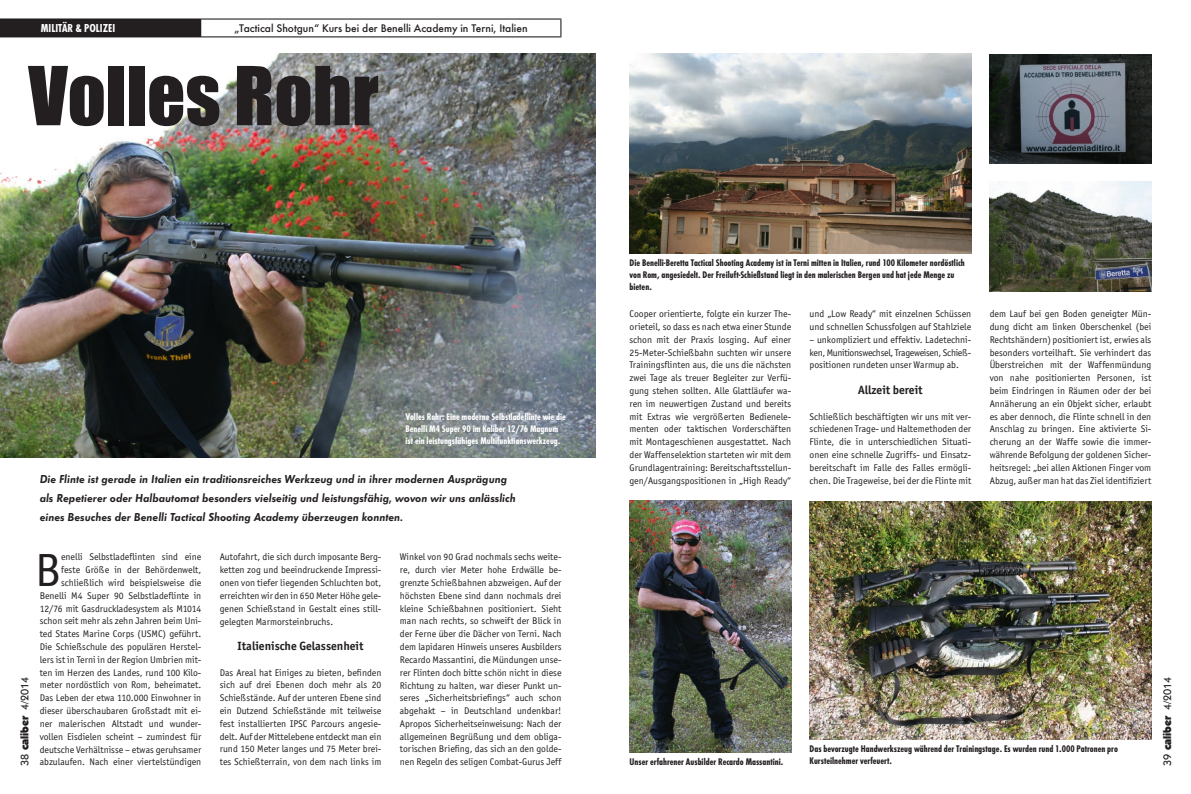
<style>
.page{position:relative;width:1191px;height:794px;background:#fff}
.page>*{position:absolute;margin:0;border:0;box-sizing:border-box;transform-origin:0 0}
.Headline{font:75px "Impact";color:#231f20}
.Fließtext_Initial{font:46.6px "Officina Sans ITC Std";color:#231f20}
.Vorspann{font:italic 700 12px/19px "Function";color:#231f20}
.Zwischentitel{font:700 12px "Officina Sans ITC Std";color:#231f20}
.t1{font:700 12px "Function Cond";color:#fff}
.t2{font:500 11.5px "Function";color:#231f20}
.t3{font:500 11px "Itc Kabel";color:#231f20}
.Bildzeilen{font:700 10px/12px "Function Cond";color:#231f20}
.Bildzeilen-2{font:700 10px/12px "Function Cond";color:#fff}
.Fließtext{font:9.7px/12.8px "Officina Sans ITC Std";color:#231f20;text-align:justify}
.Fließtext_Initial-2{font:9.7px/12.8px "Officina Sans ITC Std";color:#231f20;text-align:right}
.s1{font-weight:900}
</style>
<div class="page">
<img style="left:0;top:54px;width:595px;height:404px">
<img style="left:629px;top:54px;width:342px;height:199px">
<img style="left:989px;top:182px;width:162px;height:109px">
<img style="left:989px;top:54px;width:162px;height:110px">
<img style="left:629px;top:500px;width:162px;height:253px">
<img style="left:809px;top:501px;width:342px;height:238px">
<div style="left:0;top:19px;width:201px;height:18px;background:#231f20"></div>
<hr style="left:0;top:18px;width:201px;height:2px;background:#231f20">
<hr style="left:201px;top:18px;width:360px;height:2px;background:#231f20">
<svg style="left:560px;top:20px;width:1px;height:16px"></svg>
<hr style="left:201px;top:36px;width:360px;height:1px;background:#231f20">
<p class="t1" style="left:41px;top:22px;width:76px">MILITÄR &amp; POLIZEI</p>
<p class="t2" style="left:234px;top:22px;width:295px">„Tactical Shotgun“ Kurs bei der Benelli Academy in Terni, Italien</p>
<p class="Headline" style="left:28px;top:38px;width:352px">Volles Rohr</p>
<p class="Bildzeilen" style="left:629px;top:257px;width:337px">Die Benelli-Beretta Tactical Shooting Academy ist in Terni mitten in Italien, rund 100 Kilometer nordöstlich von Rom, angesiedelt. Der Freiluft-Schießstand liegt in den malerischen Bergen und hat jede Menge zu bieten.</p>
<p class="Fließtext" style="left:629px;top:307px;width:163px">Cooper orientierte, folgte ein kurzer The&shy;orieteil, so dass es nach etwa einer Stunde schon mit der Praxis losging. Auf einer 25-Meter-Schießbahn suchten wir unsere Trainingsflinten aus, die uns die nächsten zwei Tage als treuer Begleiter zur Verfü&shy;gung stehen sollten. Alle Glattläufer wa&shy;ren im neuwertigen Zustand und bereits mit Extras wie vergrößerten Bedienele&shy;menten oder taktischen Vorderschäften mit Montageschienen ausgestattet. Nach der Waffenselektion starteten wir mit dem Grundlagentraining: Bereitschaftsstellun&shy;gen/Ausgangspositionen in „High Ready“</p>
<p class="Fließtext" style="left:809px;top:307px;width:163px">und „Low Ready“ mit einzelnen Schüssen und schnellen Schussfolgen auf Stahlziele</p>
<p class="Fließtext" style="left:989px;top:307px;width:163px">dem Lauf bei gen Boden geneigter Mün&shy;dung dicht am linken Oberschenkel (bei Rechtshändern) positioniert ist, erwies als besonders vorteilhaft. Sie verhindert das Überstreichen mit der Waffenmündung von nahe positionierten Personen, ist beim Eindringen in Räumen oder der bei Annäherung an ein Objekt sicher, erlaubt es aber dennoch, die Flinte schnell in den Anschlag zu bringen. Eine aktivierte Si&shy;cherung an der Waffe sowie die immer&shy;währende Befolgung der goldenen Sicher&shy;heitsregel: „bei allen Aktionen Finger vom Abzug, außer man hat das Ziel identifiziert</p>
<p class="Fließtext" style="left:809px;top:333px;width:163px">– unkompliziert und effektiv. Ladetechni&shy;ken, Munitionswechsel, Trageweisen, Schieß&shy;positionen rundeten unser Warmup ab.</p>
<p class="Zwischentitel" style="left:858px;top:382px;width:66px">Allzeit bereit</p>
<p class="Fließtext" style="left:809px;top:410px;width:163px">Schließlich beschäftigten wir uns mit ver&shy;schiedenen Trage- und Haltemethoden der Flinte, die in unterschiedlichen Situati&shy;onen eine schnelle Zugriffs- und Einsatz&shy;bereitschaft im Falle des Falles ermögli&shy;chen. Die Trageweise, bei der die Flinte mit</p>
<p class="Bildzeilen-2" style="left:405px;top:411px;width:162px">Volles Rohr: Eine moderne Selbstladeflinte wie die<br>Benelli M4 Super 90 im Kaliber 12/76 Magnum ist ein leistungsfähiges Multifunktionswerkzeug.</p>
<p class="Vorspann" style="left:40px;top:470px;width:477px">Die Flinte ist gerade in Italien ein traditionsreiches Werkzeug und in ihrer modernen Ausprägung als Repetierer oder Halbautomat besonders vielseitig und leistungsfähig, wovon wir uns anlässlich eines Besuches der Benelli Tactical Shooting Academy überzeugen konnten.</p>
<p class="Fließtext_Initial" style="left:35px;top:543px;width:27px">B</p>
<p class="Fließtext_Initial-2" style="left:40px;top:550px;width:163px">enelli Selbstladeflinten sind eine feste Größe in der Behördenwelt, schließlich wird beispielsweise die Benelli M4 Super 90 Selbstladeflinte in 12/76 mit Gasdruckladesystem als M1014 schon seit mehr als zehn Jahren beim Uni&shy;ted States Marine Corps (USMC) geführt.<br>Die Schießschule des populären Herstel&shy;lers ist in Terni in der Region Umbrien mit&shy;ten im Herzen des Landes, rund 100 Kilo&shy;meter nordöstlich von Rom, beheimatet.<br>Das Leben der etwa 110.000 Einwohner in dieser überschaubaren Großstadt mit ei&shy;ner malerischen Altstadt und wunder&shy;vollen Eisdielen scheint – zumindest für deutsche Verhältnisse – etwas geruhsamer abzulaufen. Nach einer viertelstündigen</p>
<p class="Fließtext_Initial-2" style="left:220px;top:551px;width:163px;text-align:justify">Autofahrt, die sich durch imposante Berg&shy;ketten zog und beeindruckende Impressi&shy;onen von tiefer liegenden Schluchten bot, erreichten wir den in 650 Meter Höhe gele&shy;genen Schießstand in Gestalt eines still&shy;gelegten Marmorsteinbruchs.</p>
<p class="Fließtext" style="left:400px;top:550px;width:163px">Winkel von 90 Grad nochmals sechs weite&shy;re, durch vier Meter hohe Erdwälle be&shy;grenzte Schießbahnen abzweigen. Auf der höchsten Ebene sind dann nochmals drei kleine Schießbahnen positioniert. Sieht man nach rechts, so schweift der Blick in der Ferne über die Dächer von Terni. Nach dem lapidaren Hinweis unseres Ausbilders Recardo Massantini, die Mündungen unse&shy;rer Flinten doch bitte schön nicht in diese Richtung zu halten, war dieser Punkt un&shy;seres „Sicherheitsbriefings“ auch schon abgehakt – in Deutschland undenkbar!<br>Apropos Sicherheitseinweisung: Nach der allgemeinen Begrüßung und dem obliga&shy;torischen Briefing, das sich an den golde&shy;nen Regeln des seligen Combat-Gurus Jeff</p>
<p class="Zwischentitel" style="left:237px;top:638px;width:127px">Italienische Gelassenheit</p>
<p class="Fließtext" style="left:220px;top:666px;width:163px">Das Areal hat Einiges zu bieten, befinden sich auf drei Ebenen doch mehr als 20<br>Schießstände. Auf der unteren Ebene sind ein Dutzend Schießstände mit teilweise fest installierten IPSC Parcours angesie&shy;delt. Auf der Mittelebene entdeckt man ein rund 150 Meter langes und 75 Meter brei&shy;tes Schießterrain, von dem nach links im</p>
<p class="t3" style="left:18px;top:765px;width:90px;rotate:-90deg">38 <span class="s1">caliber</span> 4/2014</p>
<p class="t3" style="left:1160px;top:765px;width:90px;rotate:-90deg">39 <span class="s1">caliber</span> 4/2014</p>
<p class="Bildzeilen" style="left:809px;top:743px;width:310px">Das bevorzugte Handwerkszeug während der Trainingstage. Es wurden rund 1.000 Patronen pro<br>Kursteilnehmer verfeuert.</p>
<p class="Bildzeilen" style="left:629px;top:755px;width:155px">Unser erfahrener Ausbilder Recardo Massantini.</p>
</div>
